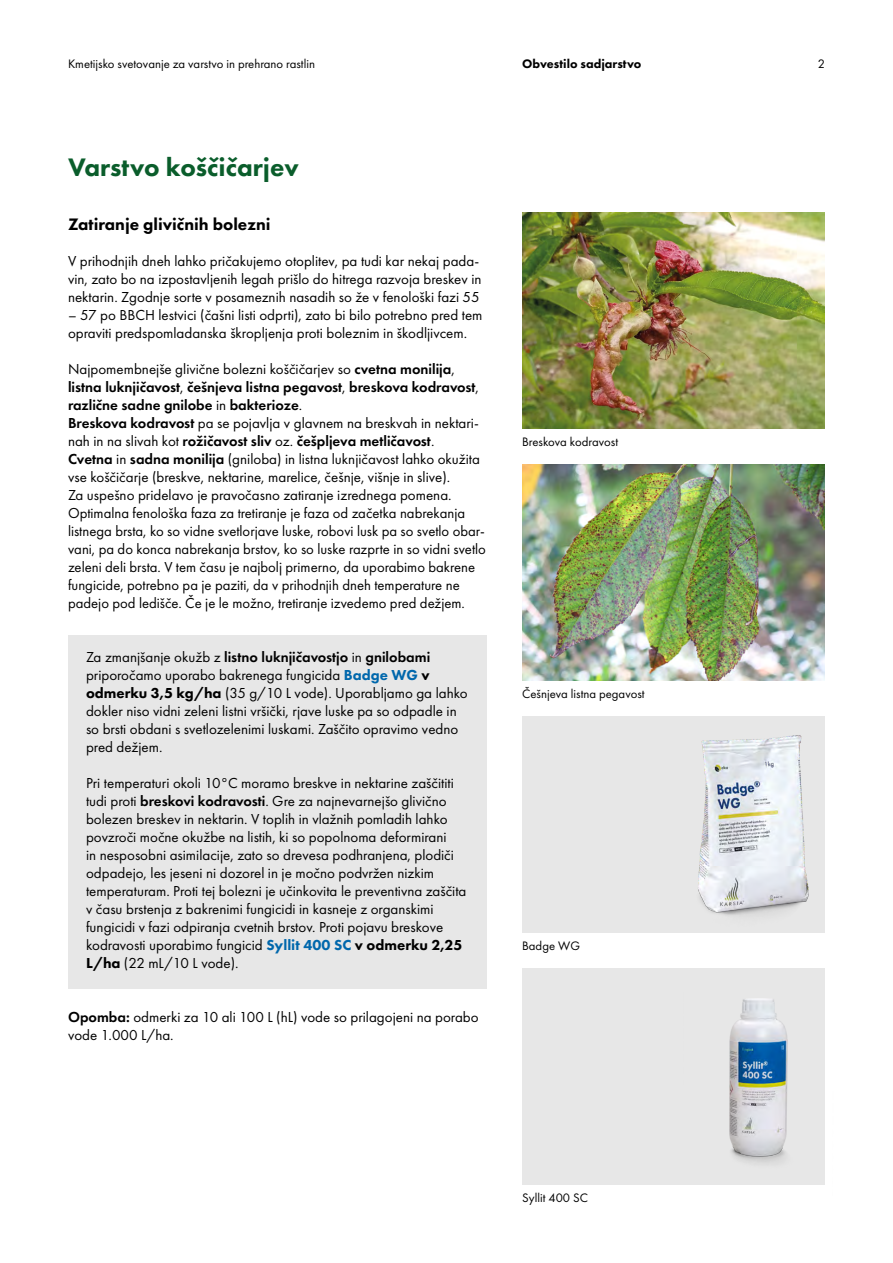
<style>
.page{position:relative;width:893px;height:1263px;background:#fff}
.page>*{position:absolute;margin:0;border:0;box-sizing:border-box;transform-origin:0 0}
.t1{font:800 26.25px "Futura PT";color:#0a5d2b}
.t2{font:800 17.25px "Futura PT";color:#000}
.t3{font:15px/18px "Futura PT";color:#000}
.t4{font:12.75px "Futura PT";color:#000}
.t5{font:800 12.75px "Futura PT";color:#000}
.s1{font-weight:600}
.s2{font-weight:800;color:#0067ac}
.s3{font-weight:800}
</style>
<div class="page">
<div style="left:68px;top:635px;width:418px;height:354px;background:#e7e7e7"></div>
<img style="left:522px;top:212px;width:303px;height:216px">
<img style="left:522px;top:464px;width:303px;height:216px">
<div style="left:522px;top:968px;width:303px;height:216px;background:#e7e7e7"></div>
<div style="left:522px;top:716px;width:303px;height:216px;background:#e7e7e7"></div>
<img style="left:682px;top:735px;width:143px;height:198px">
<img style="left:682px;top:998px;width:143px;height:187px">
<p class="t4" style="left:68px;top:56px;width:248px">Kmetijsko svetovanje za varstvo in prehrano rastlin</p>
<p class="t5" style="left:522px;top:56px;width:121px">Obvestilo sadjarstvo</p>
<p class="t4" style="left:818px;top:56px;width:9px">2</p>
<h1 class="t1" style="left:68px;top:151px;width:232px">Varstvo koščičarjev</h1>
<p class="t2" style="left:68px;top:213px;width:204px">Zatiranje glivičnih bolezni</p>
<p class="t3" style="left:68px;top:252px;width:415px">V prihodnjih dneh lahko pričakujemo otoplitev, pa tudi kar nekaj pada&shy;vin, zato bo na izpostavljenih legah prišlo do hitrega razvoja breskev in nektarin. Zgodnje sorte v posameznih nasadih so že v fenološki fazi 55</p>
<p class="t3" style="left:68px;top:306px;width:416px">– 57 po BBCH lestvici (čašni listi odprti), zato bi bilo potrebno pred tem opraviti predspomladanska škropljenja proti boleznim in škodljivcem.</p>
<p class="t3" style="left:68px;top:360px;width:419px">Najpomembnejše glivične bolezni koščičarjev so <span class="s1">cvetna monilija</span>, <span class="s1">listna luknjičavost</span>, <span class="s1">češnjeva listna pegavost</span>, <span class="s1">breskova kodravost</span>, <span class="s1">različne sadne gnilobe</span> in <span class="s1">bakterioze</span>.<br><span class="s1">Breskova kodravost</span> pa se pojavlja v glavnem na breskvah in nektari&shy;nah in na slivah kot <span class="s1">rožičavost sliv</span> oz. <span class="s1">češpljeva metličavost</span>.<br><span class="s1">Cvetna</span> in <span class="s1">sadna monilija</span> (gniloba) in listna luknjičavost lahko okužita vse koščičarje (breskve, nektarine, marelice, češnje, višnje in slive).<br>Za uspešno pridelavo je pravočasno zatiranje izrednega pomena.<br>Optimalna fenološka faza za tretiranje je faza od začetka nabrekanja listnega brsta, ko so vidne svetlorjave luske, robovi lusk pa so svetlo obar&shy;vani, pa do konca nabrekanja brstov, ko so luske razprte in so vidni svetlo zeleni deli brsta. V tem času je najbolj primerno, da uporabimo bakrene fungicide, potrebno pa je paziti, da v prihodnjih dneh temperature ne padejo pod ledišče. Če je le možno, tretiranje izvedemo pred dežjem.</p>
<p class="t3" style="left:86px;top:648px;width:383px">Za zmanjšanje okužb z <span class="s1">listno luknjičavostjo</span> in <span class="s1">gnilobami </span>priporočamo uporabo bakrenega fungicida <span class="s2">Badge WG</span> <span class="s3">v odmerku 3,5 kg/ha</span> (35 g/10 L vode). Uporabljamo ga lahko dokler niso vidni zeleni listni vršički, rjave luske pa so odpadle in so brsti obdani s svetlozelenimi luskami. Zaščito opravimo vedno pred dežjem.</p>
<p class="t3" style="left:86px;top:774px;width:382px">Pri temperaturi okoli 10◦C moramo breskve in nektarine zaščititi tudi proti <span class="s1">breskovi kodravosti</span>. Gre za najnevarnejšo glivično bolezen breskev in nektarin. V toplih in vlažnih pomladih lahko povzroči močne okužbe na listih, ki so popolnoma deformirani<br>in nesposobni asimilacije, zato so drevesa podhranjena, plodiči odpadejo, les jeseni ni dozorel in je močno podvržen nizkim temperaturam. Proti tej bolezni je učinkovita le preventivna zaščita v času brstenja z bakrenimi fungicidi in kasneje z organskimi fungicidi v fazi odpiranja cvetnih brstov. Proti pojavu breskove kodravosti uporabimo fungicid <span class="s2">Syllit 400 SC</span> <span class="s3">v odmerku 2,25<br>L/ha</span> (22 mL/10 L vode).</p>
<p class="t3" style="left:68px;top:1008px;width:412px"><span class="s1">Opomba:</span> odmerki za 10 ali 100 L (hL) vode so prilagojeni na porabo vode 1.000 L/ha.</p>
<p class="t4" style="left:522px;top:434px;width:97px">Breskova kodravost</p>
<p class="t4" style="left:522px;top:686px;width:124px">Češnjeva listna pegavost</p>
<p class="t4" style="left:522px;top:938px;width:59px">Badge WG</p>
<p class="t4" style="left:522px;top:1190px;width:67px">Syllit 400 SC</p>
</div>
